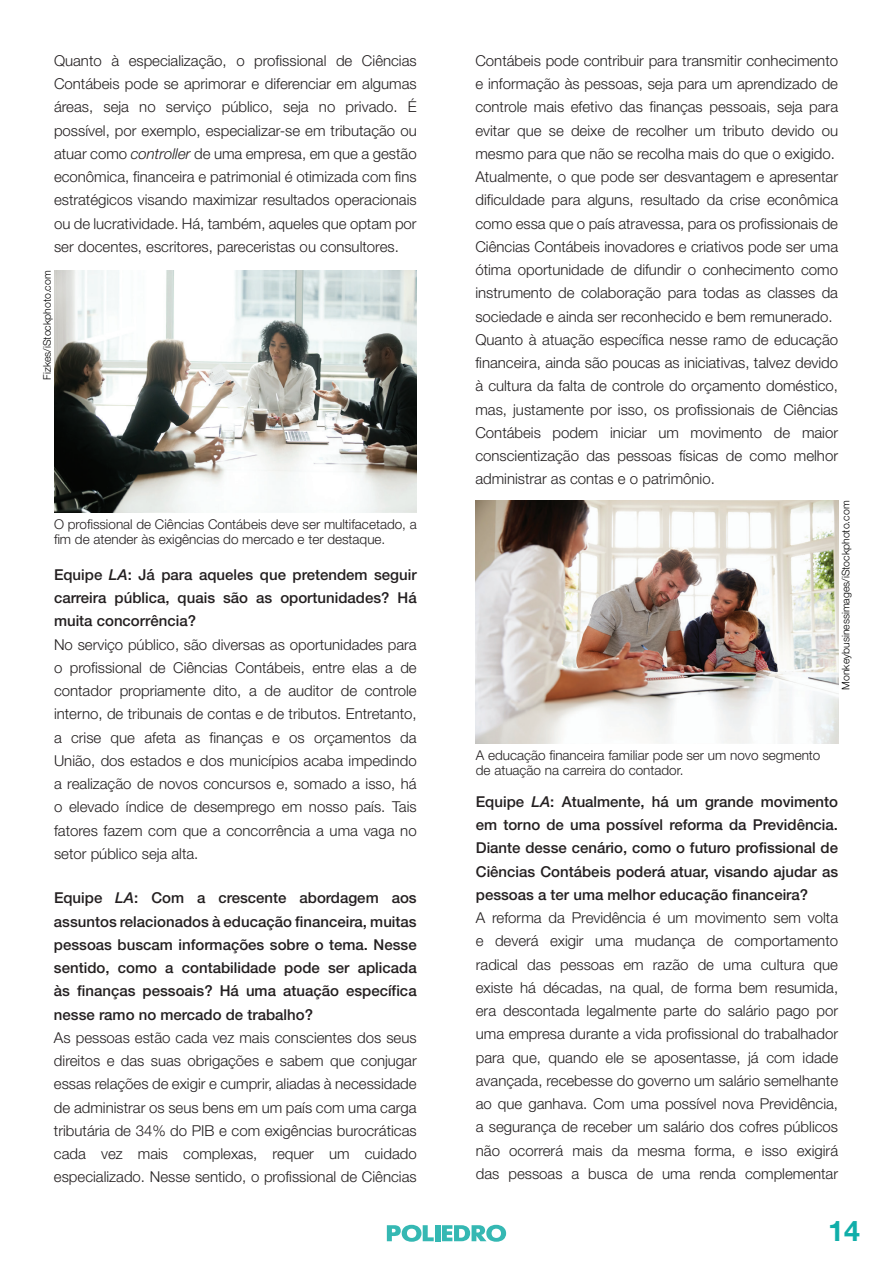
<style>
.page{position:relative;width:893px;height:1263px;background:#fff}
.page>*{position:absolute;margin:0;border:0;box-sizing:border-box;transform-origin:0 0}
.t1{font:700 28.5px "Helvetica Neue";color:#10aea9}
.t2{font:300 15px/23.2px "Helvetica Neue";color:#231f20;text-align:justify}
.t3{font:500 15px/23.2px "Helvetica Neue";color:#231f20;text-align:justify}
.t4{font:300 13.5px/15px "Helvetica Neue";color:#231f20}
.t5{font:300 10.5px "Helvetica Neue";color:#000}
.s1{font-style:italic}
</style>
<div class="page">
<svg style="left:387px;top:1225px;width:47px;height:17px"></svg>
<div style="left:435px;top:1225px;width:5px;height:16px;background:#35b8b3"></div>
<svg style="left:442px;top:1225px;width:64px;height:17px"></svg>
<img style="left:54px;top:270px;width:363px;height:242px">
<img style="left:475px;top:501px;width:364px;height:242px">
<p class="t2" style="left:54px;top:49px;width:364px">Quanto à especialização, o profissional de Ciências Contábeis pode se aprimorar e diferenciar em algumas áreas, seja no serviço público, seja no privado. É possível, por exemplo, especializar-se em tributação ou atuar como <span class="s1">controller</span> de uma empresa, em que a gestão econômica, financeira e patrimonial é otimizada com fins estratégicos visando maximizar resultados operacionais ou de lucratividade. Há, também, aqueles que optam por ser docentes, escritores, pareceristas ou consultores.</p>
<p class="t2" style="left:475px;top:49px;width:364px;text-align:left">Contábeis pode contribuir para transmitir conhecimento e informação às pessoas, seja para um aprendizado de controle mais efetivo das finanças pessoais, seja para evitar que se deixe de recolher um tributo devido ou mesmo para que não se recolha mais do que o exigido.<br>Atualmente, o que pode ser desvantagem e apresentar dificuldade para alguns, resultado da crise econômica como essa que o país atravessa, para os profissionais de Ciências Contábeis inovadores e criativos pode ser uma ótima oportunidade de difundir o conhecimento como instrumento de colaboração para todas as classes da sociedade e ainda ser reconhecido e bem remunerado.<br>Quanto à atuação específica nesse ramo de educação financeira, ainda são poucas as iniciativas, talvez devido à cultura da falta de controle do orçamento doméstico, mas, justamente por isso, os profissionais de Ciências Contábeis podem iniciar um movimento de maior conscientização das pessoas físicas de como melhor administrar as contas e o patrimônio.</p>
<p class="t4" style="left:54px;top:517px;width:364px">O profissional de Ciências Contábeis deve ser multifacetado, a fim de atender às exigências do mercado e ter destaque.</p>
<p class="t5" style="left:41px;top:380px;width:111px;rotate:-90deg">Fizkes/iStockphoto.com</p>
<p class="t5" style="left:839px;top:690px;width:191px;rotate:-90deg">Monkeybusinessimages/iStockphoto.com</p>
<p class="t3" style="left:54px;top:563px;width:364px">Equipe <span class="s1">LA</span>: Já para aqueles que pretendem seguir carreira pública, quais são as oportunidades? Há muita concorrência?</p>
<p class="t2" style="left:54px;top:632px;width:364px">No serviço público, são diversas as oportunidades para o profissional de Ciências Contábeis, entre elas a de contador propriamente dito, a de auditor de controle interno, de tribunais de contas e de tributos. Entretanto, a crise que afeta as finanças e os orçamentos da União, dos estados e dos municípios acaba impedindo a realização de novos concursos e, somado a isso, há o elevado índice de desemprego em nosso país. Tais fatores fazem com que a concorrência a uma vaga no setor público seja alta.</p>
<p class="t3" style="left:54px;top:886px;width:364px">Equipe <span class="s1">LA</span>: Com a crescente abordagem aos assuntos relacionados à educação financeira, muitas pessoas buscam informações sobre o tema. Nesse sentido, como a contabilidade pode ser aplicada às finanças pessoais? Há uma atuação específica nesse ramo no mercado de trabalho?</p>
<p class="t2" style="left:54px;top:1026px;width:364px">As pessoas estão cada vez mais conscientes dos seus direitos e das suas obrigações e sabem que conjugar essas relações de exigir e cumprir, aliadas à necessidade de administrar os seus bens em um país com uma carga tributária de 34% do PIB e com exigências burocráticas cada vez mais complexas, requer um cuidado especializado. Nesse sentido, o profissional de Ciências</p>
<p class="t4" style="left:476px;top:747px;width:346px">A educação financeira familiar pode ser um novo segmento de atuação na carreira do contador.</p>
<p class="t3" style="left:476px;top:790px;width:364px">Equipe <span class="s1">LA</span>: Atualmente, há um grande movimento em torno de uma possível reforma da Previdência.<br>Diante desse cenário, como o futuro profissional de Ciências Contábeis poderá atuar, visando ajudar as pessoas a ter uma melhor educação financeira?</p>
<p class="t2" style="left:476px;top:906px;width:364px">A reforma da Previdência é um movimento sem volta e deverá exigir uma mudança de comportamento radical das pessoas em razão de uma cultura que existe há décadas, na qual, de forma bem resumida, era descontada legalmente parte do salário pago por uma empresa durante a vida profissional do trabalhador para que, quando ele se aposentasse, já com idade avançada, recebesse do governo um salário semelhante ao que ganhava. Com uma possível nova Previdência, a segurança de receber um salário dos cofres públicos não ocorrerá mais da mesma forma, e isso exigirá das pessoas a busca de uma renda complementar</p>
<h1 class="t1" style="left:828px;top:1213px;width:33px">14</h1>
</div>
